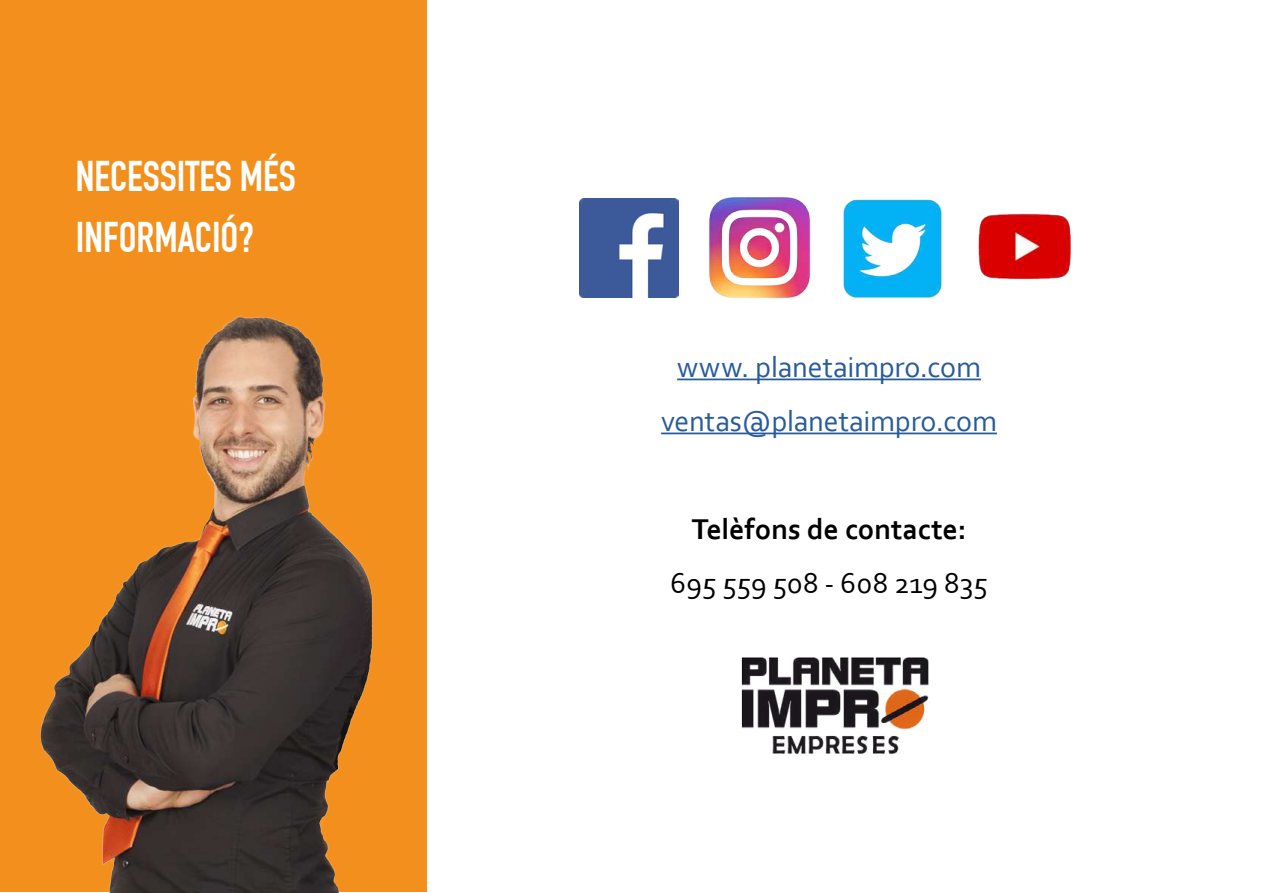
<style>
.page{position:relative;width:1263px;height:893px;background:#fff}
.page>*{position:absolute;margin:0;border:0;box-sizing:border-box;transform-origin:0 0}
.t1{font:700 42px/60px "DIN Condensed";color:#fff}
.t2{font:30px/54px "Corbel";letter-spacing:-.005em;color:#275b9b;text-align:center}
.t3{font:700 30px "Corbel";color:#000}
.t4{font:30px "Corbel";color:#000}
</style>
<div class="page">
<div style="left:0;top:0;width:427px;height:891px;background:#f38f1c"></div>
<hr style="left:677px;top:379px;width:304px;height:1px;background:#275b9b">
<hr style="left:661px;top:433px;width:336px;height:1px;background:#275b9b">
<img style="left:580px;top:199px;width:99px;height:99px">
<img style="left:709px;top:197px;width:102px;height:102px">
<img style="left:843px;top:199px;width:99px;height:99px">
<img style="left:978px;top:213px;width:93px;height:67px">
<img style="left:741px;top:657px;width:188px;height:98px">
<img style="left:9px;top:316px;width:403px;height:577px">
<h1 class="t1" style="left:76px;top:147px;width:221px">NECESSITES MÉS<br>INFORMACIÓ?</h1>
<p class="t2" style="left:661px;top:339px;width:337px">www. planetaimpro.com ventas@planetaimpro.com</p>
<p class="t3" style="left:692px;top:510px;width:276px">Telèfons de contacte:</p>
<p class="t4" style="left:670px;top:564px;width:319px">695 559 508 - 608 219 835</p>
</div>
